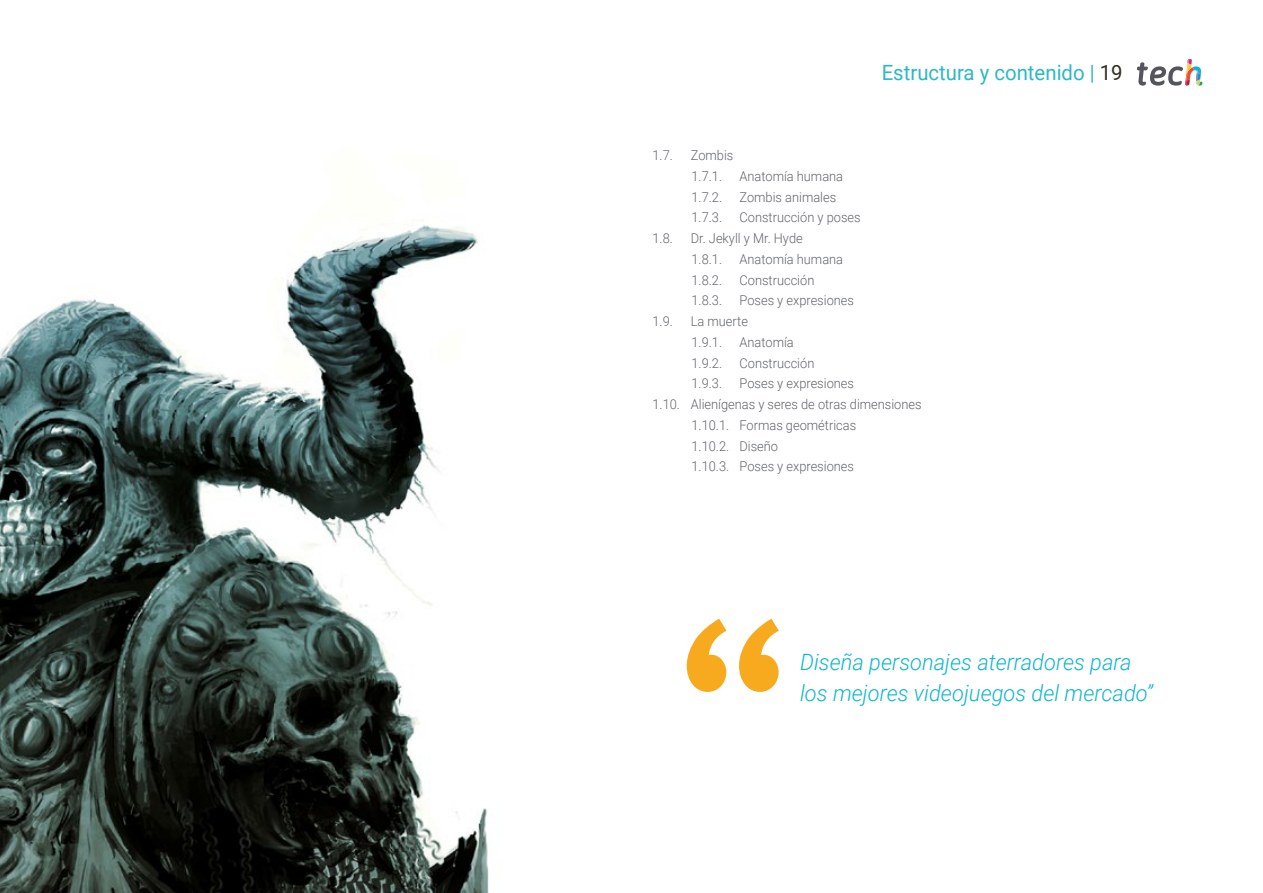
<style>
.page{position:relative;width:1263px;height:893px;background:#fff}
.page>*{position:absolute;margin:0;border:0;box-sizing:border-box;transform-origin:0 0}
.t1{font:italic 300 22.5px/31.5px "Roboto";color:#0fb6cf}
.t2{font:21px "Roboto";color:#2db8c5}
.t3{font:300 13.5px/20.7px "Roboto";color:#61646a;scale:.95 1}
.s1{color:#312e20}
</style>
<div class="page">
<svg style="left:687px;top:619px;width:92px;height:73px"></svg>
<svg style="left:1137px;top:59px;width:65px;height:27px"></svg>
<img style="left:0;top:225px;width:489px;height:668px">
<h2 class="t2" style="left:882px;top:57px;width:242px">Estructura y contenido | <span class="s1">19</span></h2>
<p class="t3" style="left:652px;top:144px;width:23px">1.7.</p>
<p class="t3" style="left:691px;top:144px;width:46px">Zombis<br>1.7.1.</p>
<p class="t3" style="left:739px;top:165px;width:110px">Anatomía humana</p>
<p class="t3" style="left:691px;top:186px;width:34px">1.7.2.</p>
<p class="t3" style="left:739px;top:186px;width:103px">Zombis animales</p>
<p class="t3" style="left:691px;top:207px;width:34px">1.7.3.</p>
<p class="t3" style="left:739px;top:207px;width:129px">Construcción y poses</p>
<p class="t3" style="left:652px;top:227px;width:23px">1.8.</p>
<p class="t3" style="left:691px;top:227px;width:119px">Dr. Jekyll y Mr. Hyde<br>1.8.1.</p>
<p class="t3" style="left:739px;top:248px;width:110px">Anatomía humana</p>
<p class="t3" style="left:691px;top:269px;width:34px">1.8.2.</p>
<p class="t3" style="left:739px;top:269px;width:80px">Construcción</p>
<p class="t3" style="left:691px;top:290px;width:34px">1.8.3.</p>
<p class="t3" style="left:739px;top:290px;width:122px">Poses y expresiones</p>
<p class="t3" style="left:652px;top:310px;width:23px">1.9.</p>
<p class="t3" style="left:691px;top:310px;width:62px">La muerte<br>1.9.1.</p>
<p class="t3" style="left:739px;top:331px;width:59px">Anatomía</p>
<p class="t3" style="left:691px;top:352px;width:34px">1.9.2.</p>
<p class="t3" style="left:739px;top:352px;width:80px">Construcción</p>
<p class="t3" style="left:691px;top:373px;width:34px">1.9.3.</p>
<p class="t3" style="left:739px;top:373px;width:122px">Poses y expresiones</p>
<p class="t3" style="left:652px;top:393px;width:285px">1.10. Alienígenas y seres de otras dimensiones</p>
<p class="t3" style="left:691px;top:414px;width:175px">1.10.1. Formas geométricas</p>
<p class="t3" style="left:691px;top:435px;width:93px">1.10.2. Diseño</p>
<p class="t3" style="left:691px;top:456px;width:172px">1.10.3. Poses y expresiones</p>
<h1 class="t1" style="left:800px;top:645px;width:354px">Diseña personajes aterradores para los mejores videojuegos del mercado”</h1>
</div>
